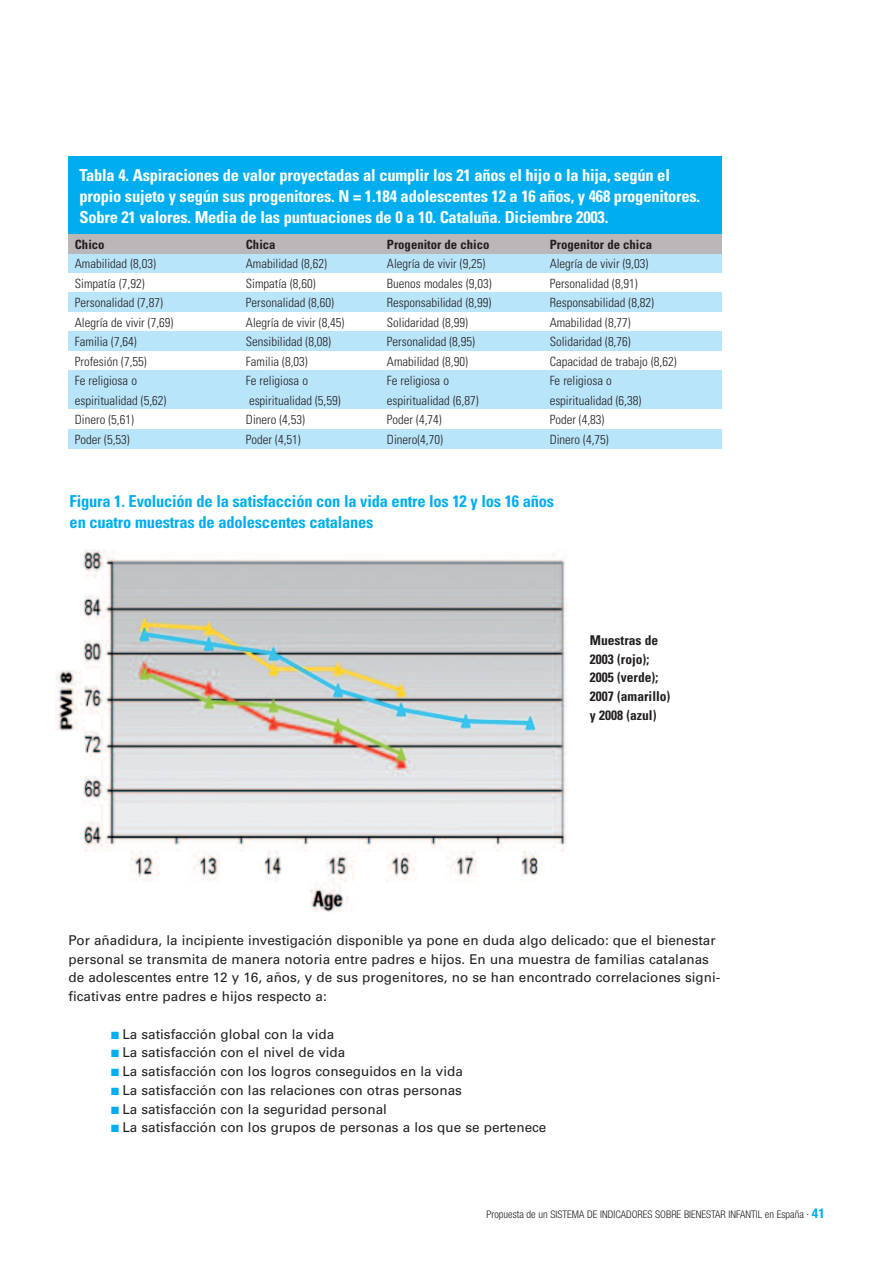
<style>
.page{position:relative;width:893px;height:1263px;background:#fff}
.page>*{position:absolute;margin:0;border:0;box-sizing:border-box;transform-origin:0 0}
.t1{font:700 condensed 16.5px/21px "Univers";letter-spacing:-.015em;color:#fff}
.t2{font:700 condensed 16.5px/21px "Univers";letter-spacing:-.015em;color:#00aeef}
.t3{font:13.5px/18.8px "Univers";color:#231f20}
.t4{font:700 condensed 13.5px/18.8px "Univers";color:#231f20}
.t5{font:300 condensed 12.75px "Univers";color:#231f20}
.t6{font:700 condensed 12.75px "Univers";color:#231f20}
.t7{font:300 condensed 10.5px "Helvetica Neue";color:#231f20}
.s1{color:#00aeef}
.s2{font-weight:700;font-size:13.5px;color:#00aeef}
</style>
<div class="page">
<div style="left:68px;top:156px;width:654px;height:39px;background:#00aeef"></div>
<div style="left:68px;top:195px;width:654px;height:20px;background:#00aeef"></div>
<div style="left:68px;top:215px;width:654px;height:19px;background:#00aeef"></div>
<div style="left:68px;top:234px;width:654px;height:20px;background:#bbb7b9"></div>
<div style="left:68px;top:254px;width:654px;height:19px;background:#b9e5fa"></div>
<div style="left:68px;top:293px;width:654px;height:19px;background:#b9e5fa"></div>
<div style="left:68px;top:332px;width:654px;height:19px;background:#b9e5fa"></div>
<div style="left:68px;top:371px;width:654px;height:19px;background:#b9e5fa"></div>
<div style="left:68px;top:390px;width:654px;height:20px;background:#b9e5fa"></div>
<div style="left:68px;top:429px;width:654px;height:19px;background:#b9e5fa"></div>
<img style="left:55px;top:549px;width:512px;height:364px">
<p class="t1" style="left:79px;top:166px;width:622px">Tabla 4. Aspiraciones de valor proyectadas al cumplir los 21 años el hijo o la hija, según el propio sujeto y según sus progenitores. N = 1.184 adolescentes 12 a 16 años, y 468 progenitores.<br>Sobre 21 valores. Media de las puntuaciones de 0 a 10. Cataluña. Diciembre 2003.</p>
<p class="t6" style="left:75px;top:239px;width:31px">Chico</p>
<p class="t6" style="left:246px;top:239px;width:31px">Chica</p>
<p class="t6" style="left:387px;top:239px;width:104px">Progenitor de chico</p>
<p class="t6" style="left:550px;top:239px;width:104px">Progenitor de chica</p>
<p class="t5" style="left:75px;top:259px;width:82px">Amabilidad (8,03)</p>
<p class="t5" style="left:246px;top:259px;width:82px">Amabilidad (8,62)</p>
<p class="t5" style="left:387px;top:259px;width:100px">Alegría de vivir (9,25)</p>
<p class="t5" style="left:550px;top:259px;width:100px">Alegría de vivir (9,03)</p>
<p class="t5" style="left:75px;top:278px;width:71px">Simpatía (7,92)</p>
<p class="t5" style="left:246px;top:278px;width:71px">Simpatía (8,60)</p>
<p class="t5" style="left:387px;top:278px;width:106px">Buenos modales (9,03)</p>
<p class="t5" style="left:550px;top:278px;width:90px">Personalidad (8,91)</p>
<p class="t5" style="left:75px;top:298px;width:90px">Personalidad (7,87)</p>
<p class="t5" style="left:246px;top:298px;width:90px">Personalidad (8,60)</p>
<p class="t5" style="left:387px;top:298px;width:106px">Responsabilidad (8,99)</p>
<p class="t5" style="left:550px;top:298px;width:106px">Responsabilidad (8,82)</p>
<p class="t5" style="left:75px;top:317px;width:100px">Alegría de vivir (7,69)</p>
<p class="t5" style="left:246px;top:317px;width:100px">Alegría de vivir (8,45)</p>
<p class="t5" style="left:387px;top:317px;width:82px">Solidaridad (8,99)</p>
<p class="t5" style="left:550px;top:317px;width:82px">Amabilidad (8,77)</p>
<p class="t5" style="left:75px;top:337px;width:63px">Familia (7,64)</p>
<p class="t5" style="left:246px;top:337px;width:87px">Sensibilidad (8,08)</p>
<p class="t5" style="left:387px;top:337px;width:90px">Personalidad (8,95)</p>
<p class="t5" style="left:550px;top:337px;width:82px">Solidaridad (8,76)</p>
<p class="t5" style="left:75px;top:356px;width:73px">Profesión (7,55)</p>
<p class="t5" style="left:246px;top:356px;width:63px">Familia (8,03)</p>
<p class="t5" style="left:387px;top:356px;width:82px">Amabilidad (8,90)</p>
<p class="t5" style="left:550px;top:356px;width:128px">Capacidad de trabajo (8,62)</p>
<p class="t5" style="left:75px;top:376px;width:64px">Fe religiosa o</p>
<p class="t5" style="left:246px;top:376px;width:64px">Fe religiosa o</p>
<p class="t5" style="left:387px;top:376px;width:64px">Fe religiosa o</p>
<p class="t5" style="left:550px;top:376px;width:64px">Fe religiosa o</p>
<p class="t5" style="left:75px;top:395px;width:93px">espiritualidad (5,62)</p>
<p class="t5" style="left:249px;top:395px;width:93px">espiritualidad (5,59)</p>
<p class="t5" style="left:387px;top:395px;width:93px">espiritualidad (6,87)</p>
<p class="t5" style="left:550px;top:395px;width:93px">espiritualidad (6,38)</p>
<p class="t5" style="left:75px;top:415px;width:61px">Dinero (5,61)</p>
<p class="t5" style="left:246px;top:415px;width:61px">Dinero (4,53)</p>
<p class="t5" style="left:387px;top:415px;width:56px">Poder (4,74)</p>
<p class="t5" style="left:550px;top:415px;width:56px">Poder (4,83)</p>
<p class="t5" style="left:75px;top:434px;width:56px">Poder (5,53)</p>
<p class="t5" style="left:246px;top:434px;width:56px">Poder (4,51)</p>
<p class="t5" style="left:387px;top:434px;width:57px">Dinero(4,70)</p>
<p class="t5" style="left:550px;top:434px;width:61px">Dinero (4,75)</p>
<p class="t2" style="left:70px;top:492px;width:486px">Figura 1. Evolución de la satisfacción con la vida entre los 12 y los 16 años en cuatro muestras de adolescentes catalanes</p>
<p class="t4" style="left:590px;top:632px;width:82px">Muestras de<br>2003 (rojo);<br>2005 (verde);<br>2007 (amarillo) y 2008 (azul)</p>
<p class="t3" style="left:69px;top:932px;width:653px">Por añadidura, la incipiente investigación disponible ya pone en duda algo delicado: que el bienestar personal se transmita de manera notoria entre padres e hijos. En una muestra de familias catalanas de adolescentes entre 12 y 16, años, y de sus progenitores, no se han encontrado correlaciones signi&shy;ficativas entre padres e hijos respecto a:</p>
<p class="t3" style="left:111px;top:1026px;width:225px"><span class="s1">■</span> La satisfacción global con la vida</p>
<p class="t3" style="left:111px;top:1044px;width:236px"><span class="s1">■</span> La satisfacción con el nivel de vida</p>
<p class="t3" style="left:111px;top:1063px;width:353px"><span class="s1">■</span> La satisfacción con los logros conseguidos en la vida</p>
<p class="t3" style="left:111px;top:1082px;width:352px"><span class="s1">■</span> La satisfacción con las relaciones con otras personas</p>
<p class="t3" style="left:111px;top:1101px;width:277px"><span class="s1">■</span> La satisfacción con la seguridad personal</p>
<p class="t3" style="left:111px;top:1119px;width:437px"><span class="s1">■</span> La satisfacción con los grupos de personas a los que se pertenece</p>
<p class="t7" style="left:486px;top:1210px;width:340px">Propuesta de un SISTEMA DE INDICADORES SOBRE BIENESTAR INFANTIL en España · <span class="s2">41</span></p>
</div>
